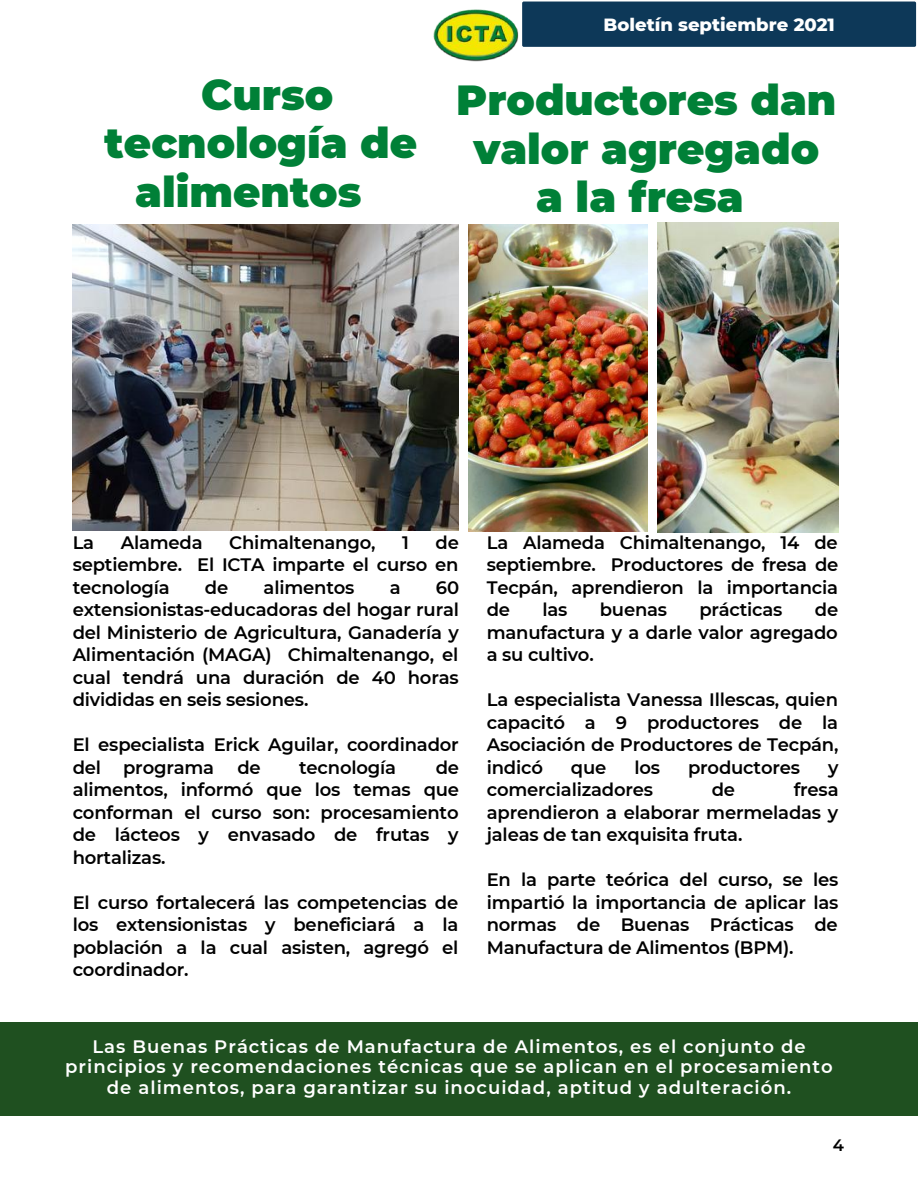
<style>
.page{position:relative;width:918px;height:1188px;background:#fff}
.page>*{position:absolute;margin:0;border:0;box-sizing:border-box;transform-origin:0 0}
.t1{font:900 42px/48.3px "Montserrat";color:#008037;text-align:center}
.t2{font:600 18px/22.5px "Montserrat";letter-spacing:-.01em;color:#000;text-align:justify}
.t3{font:600 18px/20.2px "Montserrat";letter-spacing:.055em;color:#fff;text-align:center}
.t4{font:800 18px "Montserrat";color:#fff}
.t5{font:600 16.5px "Montserrat";color:#000}
</style>
<div class="page">
<div style="left:522px;top:1px;width:395px;height:46px;background:#0d3858"></div>
<img style="left:433px;top:9px;width:86px;height:53px">
<img style="left:73px;top:224px;width:386px;height:306px">
<img style="left:657px;top:222px;width:181px;height:311px">
<img style="left:469px;top:224px;width:179px;height:307px">
<div style="left:0;top:1022px;width:918px;height:94px;background:#1f5020"></div>
<h1 class="t1" style="left:201px;top:71px;width:133px">Curso</h1>
<h1 class="t1" style="left:105px;top:119px;width:314px">tecnología de</h1>
<h1 class="t1" style="left:135px;top:168px;width:228px">alimentos</h1>
<p class="t4" style="left:604px;top:13px;width:233px">Boletín septiembre 2021</p>
<h1 class="t1" style="left:456px;top:76px;width:382px">Productores dan valor agregado a la fresa</h1>
<p class="t2" style="left:73px;top:531px;width:23px">La</p>
<p class="t2" style="left:121px;top:531px;width:83px">Alameda</p>
<p class="t2" style="left:229px;top:531px;width:148px">Chimaltenango,</p>
<p class="t2" style="left:402px;top:531px;width:8px">1</p>
<p class="t2" style="left:73px;top:531px;width:388px;text-indent:363px">de septiembre. El ICTA imparte el curso en tecnología</p>
<p class="t2" style="left:205px;top:576px;width:25px">de</p>
<p class="t2" style="left:264px;top:576px;width:92px">alimentos</p>
<p class="t2" style="left:390px;top:576px;width:12px">a</p>
<p class="t2" style="left:73px;top:576px;width:388px;text-indent:363px">60 extensionistas-educadoras del hogar rural del Ministerio de Agricultura, Ganadería y Alimentación (MAGA) Chimaltenango, el cual tendrá una duración de 40 horas divididas en seis sesiones.</p>
<p class="t2" style="left:73px;top:734px;width:388px">El especialista Erick Aguilar, coordinador del programa</p>
<p class="t2" style="left:237px;top:756px;width:25px">de</p>
<p class="t2" style="left:299px;top:756px;width:99px">tecnología</p>
<p class="t2" style="left:73px;top:756px;width:388px;text-indent:363px">de alimentos, informó que los temas que conforman el curso son: procesamiento de lácteos y envasado de frutas y hortalizas.</p>
<p class="t2" style="left:73px;top:891px;width:387px">El curso fortalecerá las competencias de los extensionistas y beneficiará a la población a la cual asisten, agregó el coordinador.</p>
<p class="t2" style="left:487px;top:531px;width:353px">La Alameda Chimaltenango, 14 de septiembre. Productores de fresa de Tecpán, aprendieron la importancia de</p>
<p class="t2" style="left:543px;top:599px;width:26px">las</p>
<p class="t2" style="left:600px;top:599px;width:69px">buenas</p>
<p class="t2" style="left:699px;top:599px;width:85px">prácticas</p>
<p class="t2" style="left:487px;top:599px;width:353px;text-indent:328px">de manufactura y a darle valor agregado a su cultivo.</p>
<p class="t2" style="left:487px;top:689px;width:353px">La especialista Vanessa Illescas, quien capacitó a 9 productores de la Asociación de Productores de Tecpán, indicó</p>
<p class="t2" style="left:571px;top:756px;width:37px">que</p>
<p class="t2" style="left:634px;top:756px;width:27px">los</p>
<p class="t2" style="left:688px;top:756px;width:114px">productores</p>
<p class="t2" style="left:828px;top:756px;width:12px">y</p>
<p class="t2" style="left:487px;top:779px;width:168px">comercializadores</p>
<p class="t2" style="left:712px;top:779px;width:25px">de</p>
<p class="t2" style="left:487px;top:779px;width:353px;text-indent:307px">fresa aprendieron a elaborar mermeladas y jaleas de tan exquisita fruta.</p>
<p class="t2" style="left:487px;top:869px;width:353px">En la parte teórica del curso, se les impartió la importancia de aplicar las normas de Buenas Prácticas de Manufactura de Alimentos (BPM).</p>
<p class="t3" style="left:65px;top:1036px;width:769px">Las Buenas Prácticas de Manufactura de Alimentos, es el conjunto de principios y recomendaciones técnicas que se aplican en el procesamiento de alimentos, para garantizar su inocuidad, aptitud y adulteración.</p>
<p class="t5" style="left:833px;top:1135px;width:13px">4</p>
</div>
